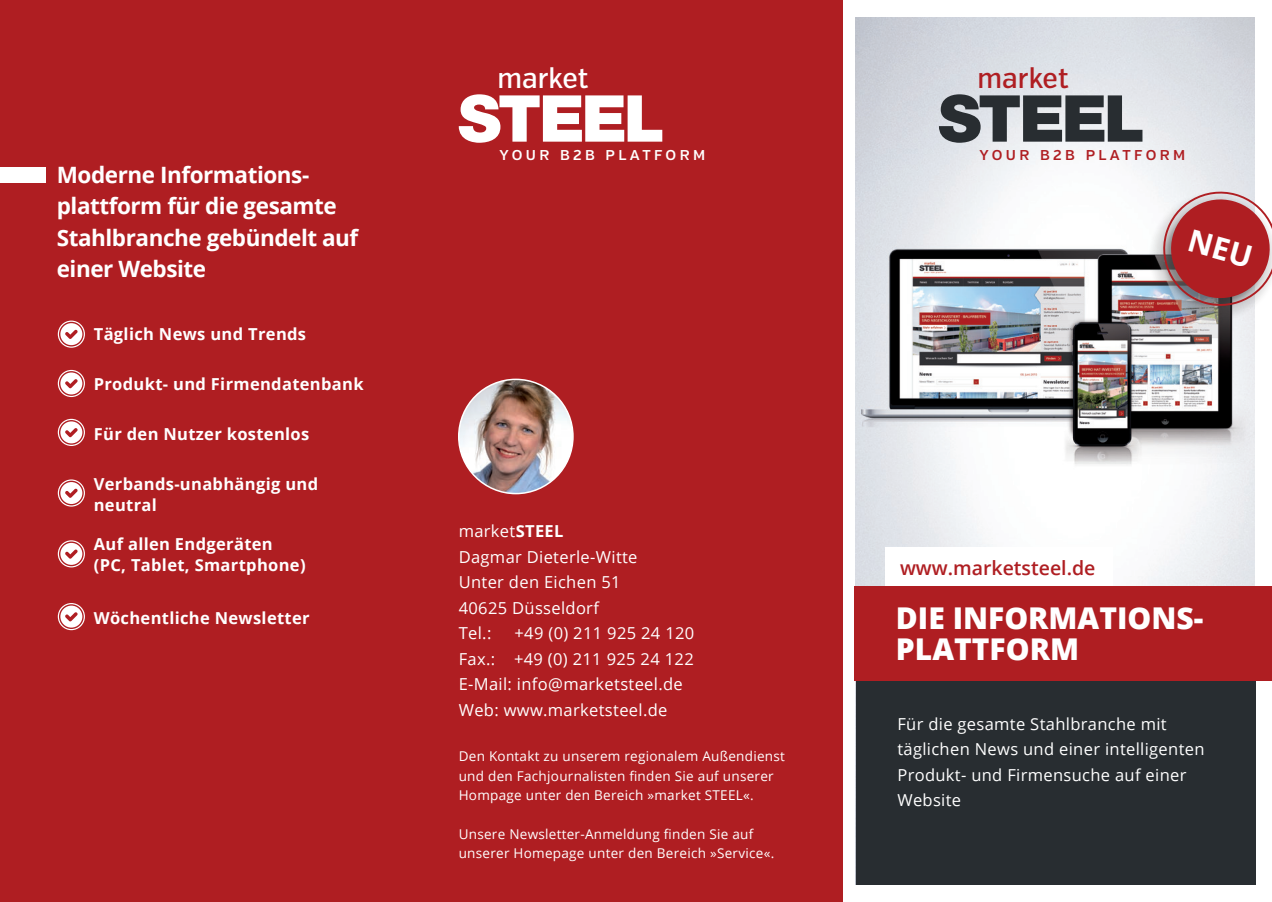
<style>
.page{position:relative;width:1272px;height:902px;background:#fff}
.page>*{position:absolute;margin:0;border:0;box-sizing:border-box;transform-origin:0 0}
.t1{font:900 64.65px "Helvetica Neue LT Pro";letter-spacing:-.05em;color:#282d31}
.t2{font:900 64.65px "Helvetica Neue LT Pro";letter-spacing:-.05em;color:#fff}
.t3{font:800 30px "Open Sans";color:#fff}
.t4{font:500 28.5px "Verb Cond";color:#af1e22}
.t5{font:500 28.5px "Verb Cond";color:#fff}
.t6{font:700 22.5px/31.5px "Open Sans";letter-spacing:-.02em;color:#fff}
.t7{font:600 19.5px "Open Sans";color:#af1e22}
.t8{font:16.5px/25.5px "Open Sans";letter-spacing:.02em;color:#fff}
.t9{font:700 16.5px/21px "Open Sans";letter-spacing:.02em;color:#fff}
.t10{font:600 14.25px "Verb";letter-spacing:.24em;color:#af1e22}
.t11{font:600 14.25px "Verb";letter-spacing:.24em;color:#fff}
.t12{font:13.5px/19.5px "Open Sans";letter-spacing:.02em;color:#fff}
.s1{font-weight:700}
</style>
<div class="page">
<div style="left:0;top:0;width:842px;height:901px;background:#af1e22"></div>
<img style="left:855px;top:17px;width:399px;height:569px">
<div style="left:1148px;top:192px;width:123px;height:130px;background:#231f20;opacity:.55"></div>
<div style="left:855px;top:637px;width:400px;height:247px;background:#282d31"></div>
<div style="left:885px;top:547px;width:227px;height:39px;background:#fff"></div>
<div style="left:854px;top:586px;width:417px;height:94px;background:#af1e22"></div>
<div style="left:0;top:167px;width:45px;height:15px;background:#fff"></div>
<svg style="left:58px;top:320px;width:27px;height:28px"></svg>
<svg style="left:58px;top:370px;width:27px;height:27px"></svg>
<svg style="left:58px;top:419px;width:27px;height:27px"></svg>
<svg style="left:58px;top:479px;width:27px;height:27px"></svg>
<svg style="left:58px;top:540px;width:27px;height:27px"></svg>
<svg style="left:58px;top:603px;width:27px;height:27px"></svg>
<img style="left:459px;top:379px;width:114px;height:114px;border-radius:57px">
<div style="left:458px;top:378px;width:115px;height:116px;border:2px solid #fff;border-radius:50%"></div>
<svg style="left:1155px;top:184px;width:116px;height:127px;background:#ba676b"></svg>
<p class="t6" style="left:57px;top:158px;width:303px">Moderne Informations&shy;plattform für die gesamte<br>Stahlbranche gebündelt auf einer Website</p>
<p class="t9" style="left:94px;top:323px;width:214px">Täglich News und Trends</p>
<p class="t9" style="left:94px;top:373px;width:271px">Produkt- und Firmendatenbank</p>
<p class="t9" style="left:94px;top:423px;width:217px">Für den Nutzer kostenlos</p>
<p class="t9" style="left:94px;top:473px;width:226px">Verbands-unabhängig und neutral</p>
<p class="t9" style="left:94px;top:532px;width:180px">Auf allen Endgeräten</p>
<p class="t9" style="left:94px;top:553px;width:213px">(PC, Tablet, Smartphone)</p>
<p class="t9" style="left:94px;top:607px;width:217px">Wöchentliche Newsletter</p>
<p class="t5" style="left:497px;top:61px;width:93px">market</p>
<p class="t2" style="left:458px;top:80px;width:208px">STEEL</p>
<p class="t11" style="left:499px;top:146px;width:207px">YOUR B2B PLATFORM</p>
<p class="t8" style="left:458px;top:517px;width:106px">market<span class="s1">STEEL</span></p>
<p class="t8" style="left:458px;top:543px;width:180px">Dagmar Dieterle-Witte</p>
<p class="t8" style="left:458px;top:568px;width:163px">Unter den Eichen 51</p>
<p class="t8" style="left:458px;top:594px;width:142px">40625 Düsseldorf</p>
<p class="t8" style="left:458px;top:619px;width:34px">Tel.:</p>
<p class="t8" style="left:514px;top:619px;width:181px">+49 (0) 211 925 24 120</p>
<p class="t8" style="left:458px;top:645px;width:236px">Fax.: +49 (0) 211 925 24 122</p>
<p class="t8" style="left:458px;top:670px;width:226px">E-Mail: info@marketsteel.de</p>
<p class="t8" style="left:458px;top:696px;width:210px">Web: www.marketsteel.de</p>
<p class="t12" style="left:459px;top:746px;width:328px">Den Kontakt zu unserem regionalem Außendienst und den Fachjournalisten finden Sie auf unserer<br>Hompage unter den Bereich »market STEEL«.</p>
<p class="t12" style="left:459px;top:823px;width:317px">Unsere Newsletter-Anmeldung finden Sie auf unserer Homepage unter den Bereich »Service«.</p>
<p class="t4" style="left:977px;top:61px;width:93px">market</p>
<p class="t1" style="left:938px;top:80px;width:208px">STEEL</p>
<p class="t10" style="left:979px;top:146px;width:207px">YOUR B2B PLATFORM</p>
<p class="t7" style="left:900px;top:554px;width:197px">www.marketsteel.de</p>
<p class="t3" style="left:895px;top:595px;width:309px">DIE INFORMATIONS-</p>
<p class="t3" style="left:895px;top:626px;width:185px">PLATTFORM</p>
<p class="t8" style="left:897px;top:710px;width:309px">Für die gesamte Stahlbranche mit täglichen News und einer intelligenten<br>Produkt- und Firmensuche auf einer<br>Website</p>
</div>
